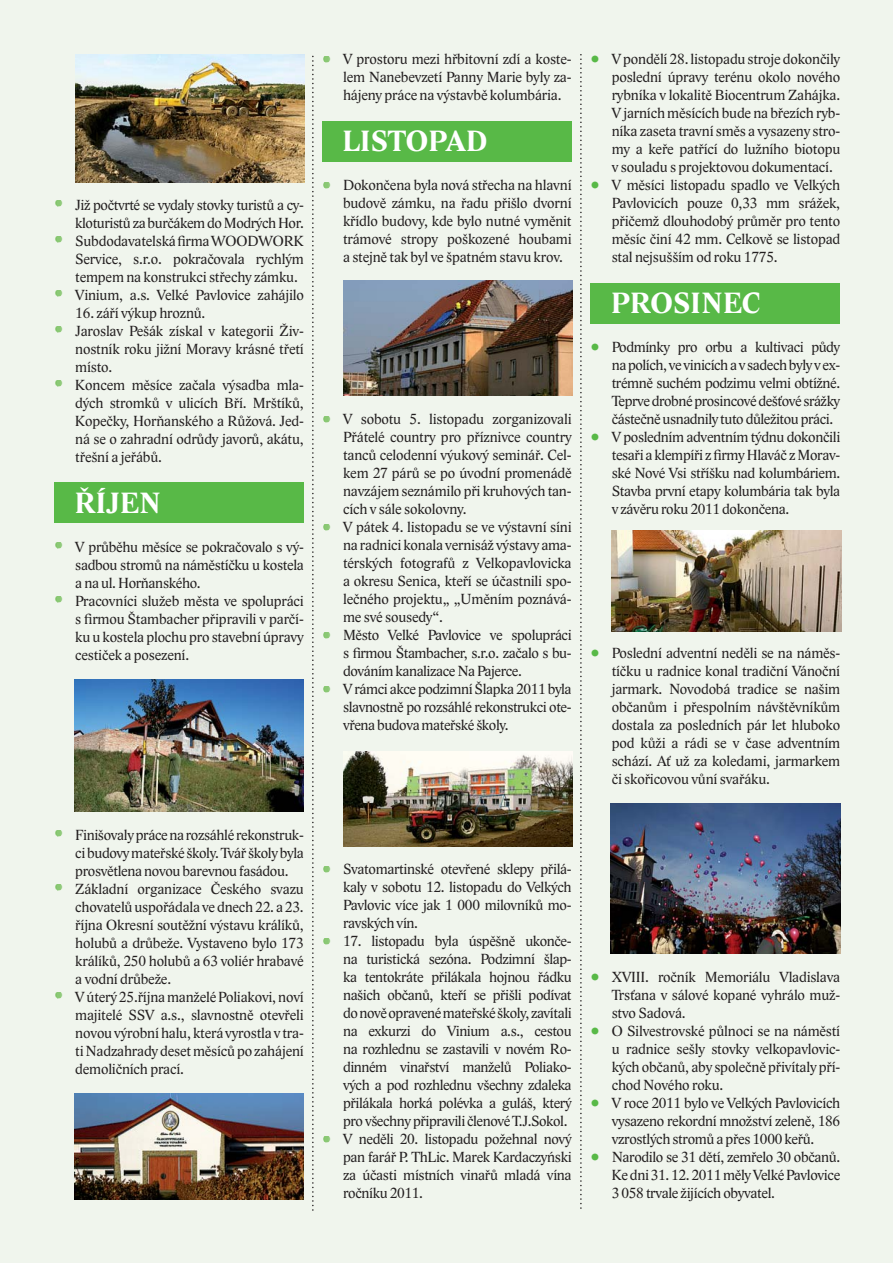
<style>
.page{position:relative;width:893px;height:1263px;background:#fff}
.page>*{position:absolute;margin:0;border:0;box-sizing:border-box;transform-origin:0 0}
.t1{font:700 30px "Lido ST";letter-spacing:-.01em;color:#fff}
.t2{font:24px/36px "Lido ST";color:#81c46a}
.t3{font:24px "Lido ST";color:#58b947}
.t4{font:15px/18px "Lido ST";letter-spacing:-.01em;color:#231f20}
</style>
<div class="page">
<div style="left:0;top:0;width:892px;height:1263px;background:#f0f5ed"></div>
<img style="left:74px;top:679px;width:230px;height:132px">
<img style="left:74px;top:1094px;width:230px;height:105px">
<svg style="left:312px;top:56px;width:1px;height:1155px"></svg>
<svg style="left:580px;top:54px;width:1px;height:1155px"></svg>
<div style="left:54px;top:483px;width:250px;height:40px;background:#58b947"></div>
<div style="left:322px;top:121px;width:249px;height:40px;background:#58b947"></div>
<div style="left:590px;top:283px;width:250px;height:40px;background:#58b947"></div>
<img style="left:75px;top:55px;width:229px;height:128px">
<img style="left:343px;top:752px;width:229px;height:95px">
<img style="left:343px;top:281px;width:229px;height:114px">
<img style="left:611px;top:531px;width:230px;height:100px">
<img style="left:611px;top:803px;width:229px;height:151px">
<h2 class="t2" style="left:54px;top:188px;width:10px">• •</h2>
<h2 class="t2" style="left:54px;top:278px;width:10px">• •</h2>
<h2 class="t2" style="left:54px;top:368px;width:10px">•</h2>
<h2 class="t2" style="left:54px;top:530px;width:10px">•</h2>
<h2 class="t2" style="left:54px;top:584px;width:10px">•</h2>
<p class="t4" style="left:75px;top:198px;width:230px">Již počtvrté se vydaly stovky turistů a cy&shy;kloturistů za burčákem do Modrých Hor.<br>Subdodavatelská firma WOODWORK Service, s.r.o. pokračovala rychlým tempem na konstrukci střechy zámku.<br>Vinium, a.s. Velké Pavlovice zahájilo</p>
<p class="t4" style="left:75px;top:306px;width:230px">16. září výkup hroznů.<br>Jaroslav Pešák získal v kategorii Živ&shy;nostník roku jižní Moravy krásné třetí místo.<br>Koncem měsíce začala výsadba mla&shy;dých stromků v ulicích Bří. Mrštíků,<br>Kopečky, Horňanského a Růžová. Jed&shy;ná se o zahradní odrůdy javorů, akátu, třešní a jeřábů.</p>
<h1 class="t1" style="left:75px;top:491px;width:88px">ŘÍJEN</h1>
<p class="t4" style="left:75px;top:540px;width:230px">V průběhu měsíce se pokračovalo s vý&shy;sadbou stromů na náměstíčku u kostela a na ul. Horňanského.<br>Pracovníci služeb města ve spolupráci s firmou Štambacher připravili v parčí&shy;ku u kostela plochu pro stavební úpravy cestiček a posezení.</p>
<h2 class="t2" style="left:322px;top:44px;width:10px">•</h2>
<h2 class="t2" style="left:322px;top:170px;width:10px">•</h2>
<p class="t4" style="left:343px;top:52px;width:230px;text-align:justify">V prostoru mezi hřbitovní zdí a koste&shy;lem Nanebevzetí Panny Marie byly za&shy;hájeny práce na výstavbě kolumbária.</p>
<h1 class="t1" style="left:342px;top:129px;width:147px">LISTOPAD</h1>
<p class="t4" style="left:343px;top:178px;width:230px;text-align:justify">Dokončena byla nová střecha na hlavní budově zámku, na řadu přišlo dvorní křídlo budovy, kde bylo nutné vyměnit trámové stropy poškozené houbami a stejně tak byl ve špatném stavu krov.</p>
<h2 class="t2" style="left:322px;top:404px;width:10px">•</h2>
<h2 class="t2" style="left:322px;top:512px;width:10px">•</h2>
<h2 class="t2" style="left:322px;top:620px;width:10px">•</h2>
<h2 class="t2" style="left:322px;top:674px;width:10px">•</h2>
<p class="t4" style="left:343px;top:412px;width:230px">V sobotu 5. listopadu zorganizovali Přátelé country pro příznivce country tanců celodenní výukový seminář. Cel&shy;kem 27 párů se po úvodní promenádě navzájem seznámilo při kruhových tan&shy;cích v sále sokolovny.<br>V pátek 4. listopadu se ve výstavní síni na radnici konala vernisáž výstavy ama&shy;térských fotografů z Velkopavlovicka a okresu Senica, kteří se účastnili spo&shy;lečného projektu„ „Uměním poznává&shy;me své sousedy“.<br>Město Velké Pavlovice ve spolupráci s firmou Štambacher, s.r.o. začalo s bu&shy;dováním kanalizace Na Pajerce.<br>V rámci akce podzimní Šlapka 2011 byla slavnostně po rozsáhlé rekonstrukci ote&shy;vřena budova mateřské školy.</p>
<h2 class="t2" style="left:54px;top:818px;width:10px">•</h2>
<h2 class="t2" style="left:54px;top:872px;width:10px">•</h2>
<h2 class="t2" style="left:54px;top:980px;width:10px">•</h2>
<p class="t4" style="left:75px;top:828px;width:230px">Finišovaly práce na rozsáhlé rekonstruk&shy;ci budovy mateřské školy. Tvář školy byla prosvětlena novou barevnou fasádou.<br>Základní organizace Českého svazu chovatelů uspořádala ve dnech 22. a 23. října Okresní soutěžní výstavu králíků, holubů a drůbeže. Vystaveno bylo 173 králíků, 250 holubů a 63 voliér hrabavé a vodní drůbeže.<br>V úterý 25.října manželé Poliakovi, noví majitelé SSV a.s., slavnostně otevřeli novou výrobní halu, která vyrostla v tra&shy;ti Nadzahrady deset měsíců po zahájení demoličních prací.</p>
<h2 class="t2" style="left:322px;top:854px;width:10px">•</h2>
<h2 class="t2" style="left:322px;top:926px;width:10px">•</h2>
<h2 class="t2" style="left:322px;top:1124px;width:10px">•</h2>
<p class="t4" style="left:343px;top:862px;width:230px;text-align:justify">Svatomartinské otevřené sklepy přilá&shy;kaly v sobotu 12. listopadu do Velkých Pavlovic více jak 1 000 milovníků mo&shy;ravských vín.</p>
<p class="t4" style="left:343px;top:934px;width:230px">17. listopadu byla úspěšně ukonče&shy;na turistická sezóna. Podzimní šlap&shy;ka tentokráte přilákala hojnou řádku našich občanů, kteří se přišli podívat do nově opravené mateřské školy, zavítali na exkurzi do Vinium a.s., cestou na rozhlednu se zastavili v novém Ro&shy;dinném vinařství manželů Poliako&shy;vých a pod rozhlednu všechny zdaleka přilákala horká polévka a guláš, který pro všechny připravili členové T.J.Sokol.<br>V neděli 20. listopadu požehnal nový pan farář P. ThLic. Marek Kardaczyński za účasti místních vinařů mladá vína ročníku 2011.</p>
<h2 class="t3" style="left:590px;top:50px;width:10px">•</h2>
<h2 class="t3" style="left:590px;top:176px;width:10px">•</h2>
<h2 class="t3" style="left:590px;top:338px;width:10px">•</h2>
<h2 class="t3" style="left:590px;top:428px;width:10px">•</h2>
<p class="t4" style="left:611px;top:52px;width:230px">V pondělí 28. listopadu stroje dokončily poslední úpravy terénu okolo nového rybníka v lokalitě Biocentrum Zahájka.<br>V jarních měsících bude na březích ryb&shy;níka zaseta travní směs a vysazeny stro&shy;my a keře patřící do lužního biotopu v souladu s projektovou dokumentací.<br>V měsíci listopadu spadlo ve Velkých Pavlovicích pouze 0,33 mm srážek, přičemž dlouhodobý průměr pro tento měsíc činí 42 mm. Celkově se listopad stal nejsušším od roku 1775.</p>
<h1 class="t1" style="left:611px;top:291px;width:151px">PROSINEC</h1>
<p class="t4" style="left:611px;top:340px;width:230px">Podmínky pro orbu a kultivaci půdy na polích, ve vinicích a v sadech byly v ex&shy;trémně suchém podzimu velmi obtížné.<br>Teprve drobné prosincové dešťové srážky částečně usnadnily tuto důležitou práci.<br>V posledním adventním týdnu dokončili tesaři a klempíři z firmy Hlaváč z Morav&shy;ské Nové Vsi stříšku nad kolumbáriem.<br>Stavba první etapy kolumbária tak byla v závěru roku 2011 dokončena.</p>
<h2 class="t3" style="left:590px;top:644px;width:10px">•</h2>
<p class="t4" style="left:611px;top:646px;width:230px;text-align:justify">Poslední adventní neděli se na náměs&shy;tíčku u radnice konal tradiční Vánoční jarmark. Novodobá tradice se našim občanům i přespolním návštěvníkům dostala za posledních pár let hluboko pod kůži a rádi se v čase adventním schází. Ať už za koledami, jarmarkem či skořicovou vůní svařáku.</p>
<h2 class="t3" style="left:590px;top:968px;width:10px">•</h2>
<h2 class="t3" style="left:590px;top:1022px;width:10px">•</h2>
<h2 class="t3" style="left:590px;top:1094px;width:10px">•</h2>
<h2 class="t3" style="left:590px;top:1148px;width:10px">•</h2>
<p class="t4" style="left:611px;top:970px;width:230px">XVIII. ročník Memoriálu Vladislava Trsťana v sálové kopané vyhrálo muž&shy;stvo Sadová.<br>O Silvestrovské půlnoci se na náměstí u radnice sešly stovky velkopavlovic&shy;kých občanů, aby společně přivítaly pří&shy;chod Nového roku.<br>V roce 2011 bylo ve Velkých Pavlovicích vysazeno rekordní množství zeleně, 186 vzrostlých stromů a přes 1000 keřů.<br>Narodilo se 31 dětí, zemřelo 30 občanů.<br>Ke dni 31. 12. 2011 měly Velké Pavlovice 3 058 trvale žijících obyvatel.</p>
</div>
